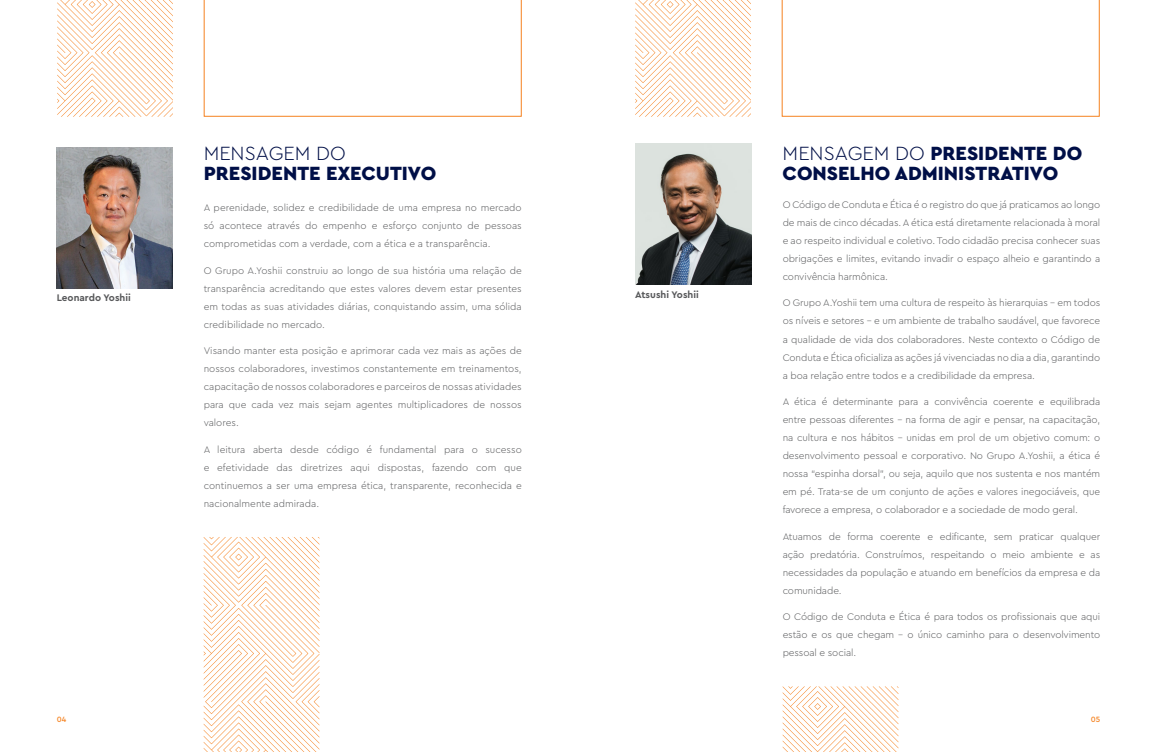
<style>
.page{position:relative;width:1157px;height:752px;background:#fff}
.page>*{position:absolute;margin:0;border:0;box-sizing:border-box;transform-origin:0 0}
.t1{font:900 20px/20px "Cera Pro";color:#000f47}
.t2{font:300 20px "Cera Pro";color:#000f47}
.t3{font:300 10px/18px "Cera Pro";letter-spacing:-.01em;color:#58595b;text-align:justify}
.t4{font:700 10px "Cera Pro";color:#58595b}
.t5{font:500 8px "Cera Pro";color:#f58220}
.s1{font-weight:300}
</style>
<div class="page">
<svg style="left:204px;top:0;width:318px;height:117px"></svg>
<svg style="left:781px;top:0;width:318px;height:117px"></svg>
<img style="left:57px;top:147px;width:116px;height:141px">
<svg style="left:57px;top:0;width:116px;height:117px"></svg>
<svg style="left:204px;top:536px;width:115px;height:215px"></svg>
<svg style="left:782px;top:686px;width:116px;height:66px"></svg>
<svg style="left:635px;top:0;width:116px;height:117px"></svg>
<img style="left:635px;top:144px;width:116px;height:141px">
<h1 class="t2" style="left:204px;top:140px;width:144px">MENSAGEM DO</h1>
<h1 class="t1" style="left:204px;top:162px;width:234px">PRESIDENTE EXECUTIVO</h1>
<p class="t3" style="left:204px;top:198px;width:319px">A perenidade, solidez e credibilidade de uma empresa no mercado só acontece através do empenho e esforço conjunto de pessoas comprometidas com a verdade, com a ética e a transparência.</p>
<p class="t3" style="left:204px;top:261px;width:320px">O Grupo A.Yoshii construiu ao longo de sua história uma relação de transparência acreditando que estes valores devem estar presentes em todas as suas atividades diárias, conquistando assim, uma sólida credibilidade no mercado.</p>
<p class="t3" style="left:204px;top:341px;width:319px">Visando manter esta posição e aprimorar cada vez mais as ações de nossos colaboradores, investimos constantemente em treinamentos, capacitação de nossos colaboradores e parceiros de nossas atividades para que cada vez mais sejam agentes multiplicadores de nossos valores.</p>
<p class="t3" style="left:204px;top:440px;width:320px">A leitura aberta desde código é fundamental para o sucesso e efetividade das diretrizes aqui dispostas, fazendo com que continuemos a ser uma empresa ética, transparente, reconhecida e nacionalmente admirada.</p>
<p class="t4" style="left:57px;top:291px;width:76px">Leonardo Yoshii</p>
<p class="t4" style="left:635px;top:287px;width:65px">Atsushi Yoshii</p>
<h1 class="t1" style="left:782px;top:142px;width:301px"><span class="s1">MENSAGEM DO</span> PRESIDENTE DO<br>CONSELHO ADMINISTRATIVO</h1>
<p class="t3" style="left:782px;top:195px;width:319px">O Código de Conduta e Ética é o registro do que já praticamos ao longo de mais de cinco décadas. A ética está diretamente relacionada à moral e ao respeito individual e coletivo. Todo cidadão precisa conhecer suas obrigações e limites, evitando invadir o espaço alheio e garantindo a convivência harmônica.</p>
<p class="t3" style="left:782px;top:293px;width:319px">O Grupo A.Yoshii tem uma cultura de respeito às hierarquias – em todos os níveis e setores – e um ambiente de trabalho saudável, que favorece a qualidade de vida dos colaboradores. Neste contexto o Código de Conduta e Ética oficializa as ações já vivenciadas no dia a dia, garantindo a boa relação entre todos e a credibilidade da empresa.</p>
<p class="t3" style="left:782px;top:392px;width:319px">A ética é determinante para a convivência coerente e equilibrada entre pessoas diferentes – na forma de agir e pensar, na capacitação, na cultura e nos hábitos – unidas em prol de um objetivo comum: o desenvolvimento pessoal e corporativo. No Grupo A.Yoshii, a ética é nossa “espinha dorsal”, ou seja, aquilo que nos sustenta e nos mantém em pé. Trata-se de um conjunto de ações e valores inegociáveis, que favorece a empresa, o colaborador e a sociedade de modo geral.</p>
<p class="t3" style="left:782px;top:526px;width:319px">Atuamos de forma coerente e edificante, sem praticar qualquer ação predatória. Construímos, respeitando o meio ambiente e as necessidades da população e atuando em benefícios da empresa e da comunidade.</p>
<p class="t3" style="left:782px;top:607px;width:319px">O Código de Conduta e Ética é para todos os profissionais que aqui estão e os que chegam – o único caminho para o desenvolvimento pessoal e social.</p>
<p class="t5" style="left:57px;top:713px;width:11px">04</p>
<p class="t5" style="left:1090px;top:713px;width:11px">05</p>
</div>
